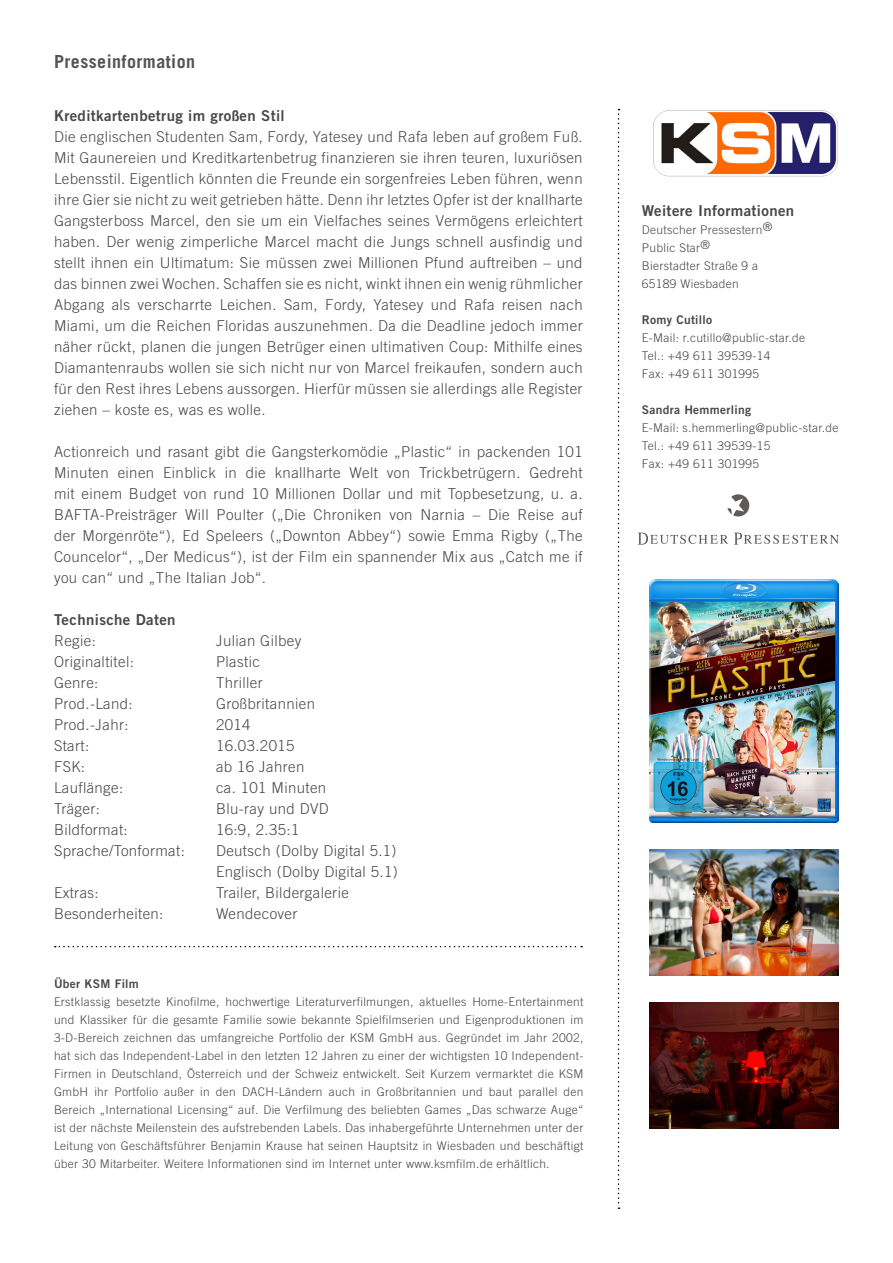
<style>
.page{position:relative;width:893px;height:1263px;background:#fff}
.page>*{position:absolute;margin:0;border:0;box-sizing:border-box;transform-origin:0 0}
.t1{font:700 18px "Trade Gothic LT";letter-spacing:.025em;color:#585353}
.t2{font:300 15px/21px "Trade Gothic LT";letter-spacing:.025em;color:#484847;text-align:justify}
.t3{font:15px "Trade Gothic LT Bold Two";letter-spacing:.025em;color:#484847}
.t4{font:300 12px/18px "Trade Gothic LT";letter-spacing:.025em;color:#484847}
.t5{font:12px "Trade Gothic LT Bold Two";letter-spacing:.025em;color:#484847}
</style>
<div class="page">
<svg style="left:618px;top:109px;width:1px;height:1100px"></svg>
<img style="left:653px;top:110px;width:185px;height:67px">
<svg style="left:727px;top:494px;width:22px;height:22px"></svg>
<svg style="left:638px;top:533px;width:90px;height:12px"></svg>
<svg style="left:734px;top:533px;width:105px;height:12px"></svg>
<svg style="left:55px;top:946px;width:527px;height:1px"></svg>
<img style="left:649px;top:849px;width:190px;height:126px">
<img style="left:649px;top:1003px;width:189px;height:125px">
<img style="left:649px;top:580px;width:190px;height:242px">
<p class="t1" style="left:54px;top:50px;width:143px">Presseinformation</p>
<p class="t3" style="left:54px;top:106px;width:232px">Kreditkartenbetrug im großen Stil</p>
<p class="t2" style="left:54px;top:126px;width:530px">Die englischen Studenten Sam, Fordy, Yatesey und Rafa leben auf großem Fuß.<br>Mit Gaunereien und Kreditkartenbetrug finanzieren sie ihren teuren, luxuriösen Lebensstil. Eigentlich könnten die Freunde ein sorgenfreies Leben führen, wenn ihre Gier sie nicht zu weit getrieben hätte. Denn ihr letztes Opfer ist der knallharte Gangsterboss Marcel, den sie um ein Vielfaches seines Vermögens erleichtert haben. Der wenig zimperliche Marcel macht die Jungs schnell ausfindig und stellt ihnen ein Ultimatum: Sie müssen zwei Millionen Pfund auftreiben – und das binnen zwei Wochen. Schaffen sie es nicht, winkt ihnen ein wenig rühmlicher Abgang als verscharrte Leichen. Sam, Fordy, Yatesey und Rafa reisen nach Miami, um die Reichen Floridas auszunehmen. Da die Deadline jedoch immer näher rückt, planen die jungen Betrüger einen ultimativen Coup: Mithilfe eines Diamantenraubs wollen sie sich nicht nur von Marcel freikaufen, sondern auch für den Rest ihres Lebens aussorgen. Hierfür müssen sie allerdings alle Register ziehen – koste es, was es wolle.</p>
<p class="t2" style="left:54px;top:441px;width:530px">Actionreich und rasant gibt die Gangsterkomödie „Plastic“ in packenden 101<br>Minuten einen Einblick in die knallharte Welt von Trickbetrügern. Gedreht mit einem Budget von rund 10 Millionen Dollar und mit Topbesetzung, u. a.<br>BAFTA-Preisträger Will Poulter („Die Chroniken von Narnia – Die Reise auf der Morgenröte“), Ed Speleers („Downton Abbey“) sowie Emma Rigby („The Councelor“, „Der Medicus“), ist der Film ein spannender Mix aus „Catch me if you can“ und „The Italian Job“.</p>
<p class="t3" style="left:54px;top:610px;width:123px">Technische Daten</p>
<p class="t2" style="left:54px;top:630px;width:43px">Regie:</p>
<p class="t2" style="left:216px;top:630px;width:87px">Julian Gilbey</p>
<p class="t2" style="left:54px;top:651px;width:81px">Originaltitel:</p>
<p class="t2" style="left:216px;top:651px;width:45px">Plastic</p>
<p class="t2" style="left:54px;top:672px;width:46px">Genre:</p>
<p class="t2" style="left:216px;top:672px;width:48px">Thriller</p>
<p class="t2" style="left:54px;top:693px;width:80px">Prod.-Land:</p>
<p class="t2" style="left:216px;top:693px;width:101px">Großbritannien</p>
<p class="t2" style="left:54px;top:714px;width:76px">Prod.-Jahr:</p>
<p class="t2" style="left:216px;top:714px;width:36px">2014</p>
<p class="t2" style="left:54px;top:735px;width:37px">Start:</p>
<p class="t2" style="left:216px;top:735px;width:80px">16.03.2015</p>
<p class="t2" style="left:54px;top:756px;width:33px">FSK:</p>
<p class="t2" style="left:216px;top:756px;width:90px">ab 16 Jahren</p>
<p class="t2" style="left:54px;top:777px;width:71px">Lauflänge:</p>
<p class="t2" style="left:216px;top:777px;width:112px">ca. 101 Minuten</p>
<p class="t2" style="left:54px;top:798px;width:47px">Träger:</p>
<p class="t2" style="left:216px;top:798px;width:114px">Blu-ray und DVD</p>
<p class="t2" style="left:54px;top:819px;width:75px">Bildformat:</p>
<p class="t2" style="left:216px;top:819px;width:85px">16:9, 2.35:1</p>
<p class="t2" style="left:54px;top:840px;width:132px">Sprache/Tonformat:</p>
<p class="t2" style="left:216px;top:840px;width:183px">Deutsch (Dolby Digital 5.1)<br>Englisch (Dolby Digital 5.1)</p>
<p class="t2" style="left:54px;top:882px;width:46px">Extras:</p>
<p class="t2" style="left:216px;top:882px;width:134px">Trailer, Bildergalerie</p>
<p class="t2" style="left:54px;top:903px;width:111px">Besonderheiten:</p>
<p class="t2" style="left:216px;top:903px;width:83px">Wendecover</p>
<p class="t5" style="left:54px;top:976px;width:86px">Über KSM Film</p>
<p class="t4" style="left:54px;top:992px;width:531px;text-align:justify">Erstklassig besetzte Kinofilme, hochwertige Literaturverfilmungen, aktuelles Home-Entertainment und Klassiker für die gesamte Familie sowie bekannte Spielfilmserien und Eigenproduktionen im 3-D-Bereich zeichnen das umfangreiche Portfolio der KSM GmbH aus. Gegründet im Jahr 2002, hat sich das Independent-Label in den letzten 12 Jahren zu einer der wichtigsten 10 Independent-Firmen in Deutschland, Österreich und der Schweiz entwickelt. Seit Kurzem vermarktet die KSM GmbH ihr Portfolio außer in den DACH-Ländern auch in Großbritannien und baut parallel den Bereich „International Licensing“ auf. Die Verfilmung des beliebten Games „Das schwarze Auge“ ist der nächste Meilenstein des aufstrebenden Labels. Das inhabergeführte Unternehmen unter der Leitung von Geschäftsführer Benjamin Krause hat seinen Hauptsitz in Wiesbaden und beschäftigt über 30 Mitarbeiter. Weitere Informationen sind im Internet unter www.ksmfilm.de erhältlich.</p>
<p class="t3" style="left:642px;top:201px;width:154px">Weitere Informationen</p>
<p class="t4" style="left:642px;top:220px;width:132px">Deutscher Pressestern®<br>Public Star®<br>Bierstadter Straße 9 a<br>65189 Wiesbaden</p>
<p class="t5" style="left:642px;top:312px;width:72px">Romy Cutillo</p>
<p class="t4" style="left:642px;top:328px;width:165px">E-Mail: r.cutillo@public-star.de<br>Tel.: +49 611 39539-14<br>Fax: +49 611 301995</p>
<p class="t5" style="left:642px;top:402px;width:111px">Sandra Hemmerling</p>
<p class="t4" style="left:642px;top:418px;width:198px">E-Mail: s.hemmerling@public-star.de<br>Tel.: +49 611 39539-15<br>Fax: +49 611 301995</p>
</div>
